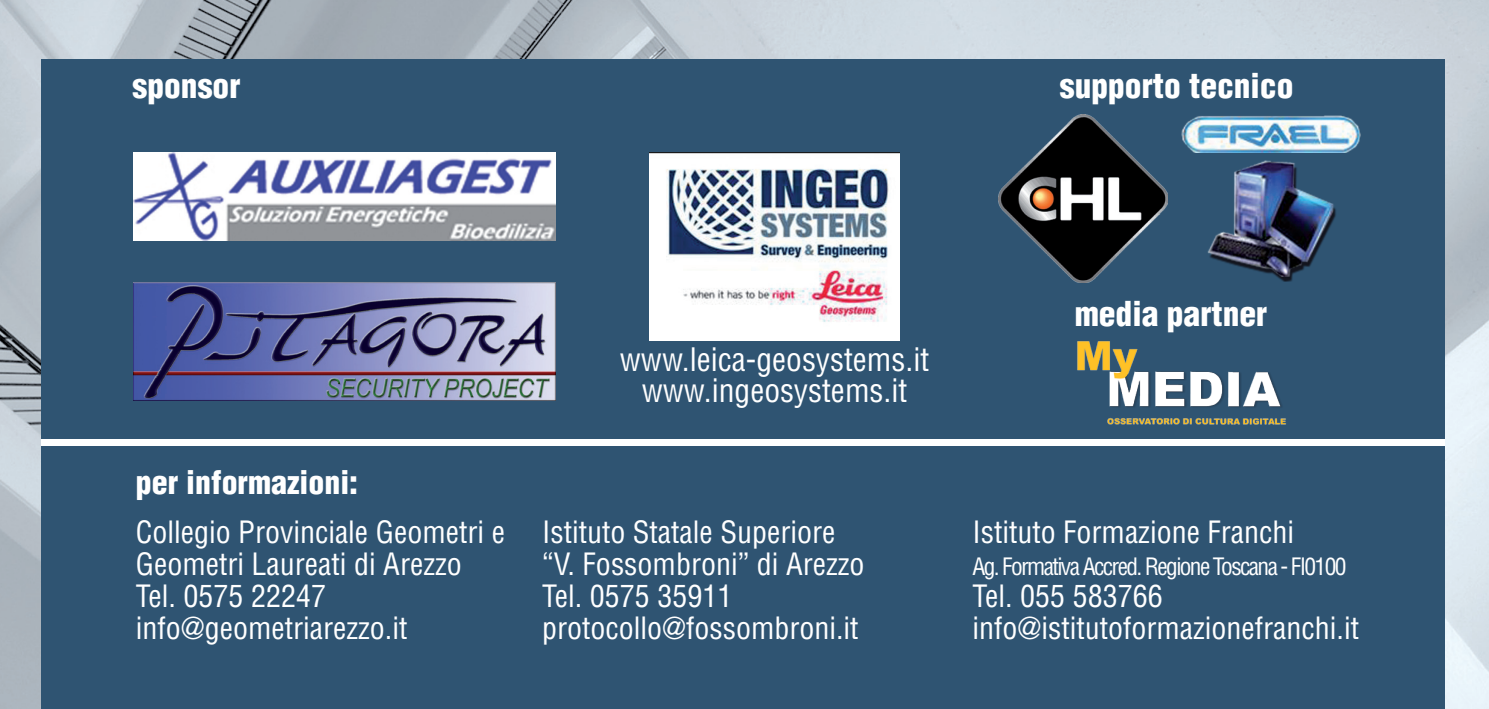
<style>
.page{position:relative;width:1489px;height:709px;background:#fff}
.page>*{position:absolute;margin:0;border:0;box-sizing:border-box;transform-origin:0 0}
.t1{font:900 condensed 33.5px "Helvetica";color:#fff}
.t2{font:900 condensed 32px "Helvetica";color:#fff}
.t3{font:condensed 31.5px/31.5px "Helvetica";color:#fff;text-align:center}
.t4{font:condensed 30px/31.8px "Helvetica";color:#fff}
.t5{font:condensed 23.5px "Helvetica";letter-spacing:-.07em;color:#fff}
</style>
<div class="page">
<img style="left:0;top:0;width:1488px;height:709px">
<div style="left:41px;top:59px;width:1403px;height:650px;background:#2f5472"></div>
<div style="left:41px;top:440px;width:1403px;height:6px;background:#fff"></div>
<img style="left:998px;top:114px;width:168px;height:168px">
<img style="left:1181px;top:116px;width:180px;height:166px">
<img style="left:1064px;top:341px;width:237px;height:99px">
<img style="left:134px;top:283px;width:421px;height:117px">
<img style="left:134px;top:152px;width:421px;height:88px">
<img style="left:649px;top:152px;width:250px;height:189px">
<p class="t1" style="left:132px;top:65px;width:109px">sponsor</p>
<p class="t1" style="left:1059px;top:65px;width:235px">supporto tecnico</p>
<p class="t2" style="left:136px;top:462px;width:224px">per informazioni:</p>
<p class="t3" style="left:620px;top:343px;width:311px">www.leica-geosystems.it www.ingeosystems.it</p>
<p class="t1" style="left:1074px;top:293px;width:194px">media partner</p>
<p class="t4" style="left:136px;top:515px;width:371px">Collegio Provinciale Geometri e<br>Geometri Laureati di Arezzo<br>Tel. 0575 22247 info@geometriarezzo.it</p>
<p class="t4" style="left:542px;top:515px;width:324px">Istituto Statale Superiore “V. Fossombroni” di Arezzo<br>Tel. 0575 35911 protocollo@fossombroni.it</p>
<p class="t4" style="left:972px;top:515px;width:323px">Istituto Formazione Franchi</p>
<p class="t5" style="left:972px;top:551px;width:375px">Ag. Formativa Accred. Regione Toscana - FI0100</p>
<p class="t4" style="left:972px;top:579px;width:388px">Tel. 055 583766 info@istitutoformazionefranchi.it</p>
</div>
